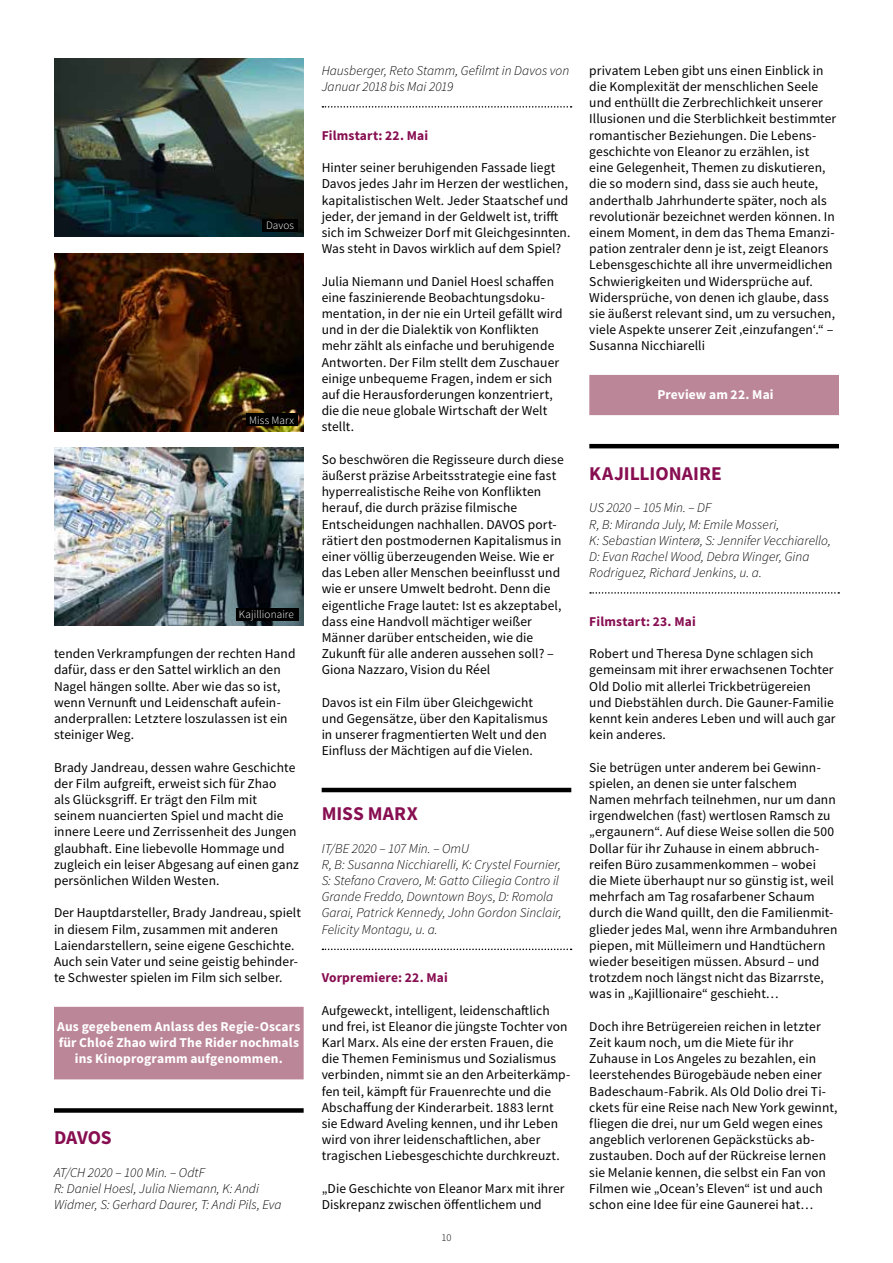
<style>
.page{position:relative;width:893px;height:1263px;background:#fff}
.page>*{position:absolute;margin:0;border:0;box-sizing:border-box;transform-origin:0 0}
.t1{font:700 19.5px "Source Sans Pro";letter-spacing:.005em;color:#870e51}
.t2{font:13.5px/16.2px "Source Sans Pro";letter-spacing:.005em;color:#000}
.t3{font:italic 300 13.5px/16.2px "Source Sans Pro";color:#000}
.t4{font:700 13.5px/16.2px "Source Sans Pro";letter-spacing:.01em;color:#fff;text-align:center}
.t5{font:700 13.5px "Source Sans Pro";letter-spacing:.01em;color:#870e51}
.t6{font:300 11.25px "Source Sans Pro";letter-spacing:.01em;color:#fff}
.t7{font:300 10.5px "Source Sans Pro";color:#000}
</style>
<div class="page">
<svg style="left:322px;top:106px;width:250px;height:2px"></svg>
<hr style="left:322px;top:788px;width:249px;height:4px;background:#000">
<svg style="left:322px;top:948px;width:250px;height:2px"></svg>
<img style="left:54px;top:447px;width:250px;height:179px">
<div style="left:236px;top:608px;width:62px;height:12px;background:#000"></div>
<img style="left:54px;top:253px;width:250px;height:178px">
<div style="left:246px;top:413px;width:52px;height:13px;background:#000"></div>
<img style="left:54px;top:59px;width:250px;height:178px">
<div style="left:263px;top:219px;width:35px;height:13px;background:#000"></div>
<div style="left:54px;top:1007px;width:250px;height:72px;background:#bc8699"></div>
<div style="left:54px;top:1108px;width:250px;height:5px;background:#000"></div>
<div style="left:589px;top:375px;width:250px;height:40px;background:#bc8699"></div>
<hr style="left:589px;top:444px;width:250px;height:4px;background:#000">
<svg style="left:590px;top:592px;width:249px;height:2px"></svg>
<p class="t6" style="left:266px;top:219px;width:30px">Davos</p>
<p class="t6" style="left:249px;top:413px;width:46px">Miss Marx</p>
<p class="t6" style="left:239px;top:608px;width:57px">Kajillionaire</p>
<p class="t2" style="left:54px;top:645px;width:243px">tenden Verkrampfungen der rechten Hand dafür, dass er den Sattel wirklich an den Nagel hängen sollte. Aber wie das so ist, wenn Vernunft und Leidenschaft aufein&shy;anderprallen: Letztere loszulassen ist ein steiniger Weg.</p>
<p class="t2" style="left:54px;top:759px;width:247px">Brady Jandreau, dessen wahre Geschichte der Film aufgreift, erweist sich für Zhao<br>als Glücksgriff. Er trägt den Film mit seinem nuancierten Spiel und macht die innere -Leere und Zerrissenheit des Jungen glaubhaft. Eine liebevolle Hommage und zugleich ein leiser Abgesang auf einen ganz persönlichen Wilden Westen.</p>
<p class="t2" style="left:54px;top:905px;width:248px">Der Hauptdarsteller, Brady Jandreau, spielt in diesem Film, zusammen mit anderen Laiendarstellern, seine eigene Geschichte.<br>Auch sein Vater und seine geistig behinder&shy;te Schwester spielen im Film sich selber.</p>
<p class="t4" style="left:57px;top:1018px;width:245px">Aus gegebenem Anlass des Regie-Oscars für Chloé Zhao wird The Rider nochmals ins Kinoprogramm aufgenommen.</p>
<h1 class="t1" style="left:54px;top:1124px;width:13px">DAVOS</h1>
<p class="t3" style="left:54px;top:1164px;width:229px">AT/CH 2020 ‒ 100 Min. ‒ OdtF<br>R: Daniel Hoesl, Julia Niemann, K: Andi<br>Widmer, S: Gerhard Daurer, T: Andi Pils, Eva</p>
<p class="t3" style="left:322px;top:62px;width:249px">Hausberger, Reto Stamm, Gefilmt in Davos von<br>Januar 2018 bis Mai 2019</p>
<p class="t5" style="left:322px;top:126px;width:108px">Filmstart: 22. Mai</p>
<p class="t2" style="left:322px;top:159px;width:250px">Hinter seiner beruhigenden Fassade liegt Davos jedes Jahr im Herzen der westlichen, kapitalistischen Welt. Jeder Staatschef und jeder, der jemand in der Geldwelt ist, trifft sich im Schweizer Dorf mit Gleichgesinnten.<br>Was steht in Davos wirklich auf dem Spiel?</p>
<p class="t2" style="left:322px;top:273px;width:242px">Julia Niemann und Daniel Hoesl schaffen eine faszinierende Beobachtungsdoku&shy;mentation, in der nie ein Urteil gefällt wird und in der die Dialektik von Konflikten mehr zählt als einfache und beruhigende Antworten. Der Film stellt dem Zuschauer einige unbequeme Fragen, indem er sich auf die Herausforderungen konzentriert, die die neue globale Wirtschaft der Welt stellt.</p>
<p class="t2" style="left:322px;top:451px;width:244px">So beschwören die Regisseure durch diese äußerst präzise Arbeitsstrategie eine fast hyperrealistische Reihe von Konflikten herauf, die durch präzise filmische Entscheidungen nachhallen. DAVOS port&shy;rätiert den postmodernen Kapitalismus in einer völlig überzeugenden Weise. Wie er das Leben aller Menschen beeinflusst und wie er unsere Umwelt bedroht. Denn die eigentliche Frage lautet: Ist es akzeptabel, dass eine Handvoll mächtiger weißer Männer darüber entscheiden, wie die Zukunft für alle anderen aussehen soll? ‒ Giona Nazzaro, Vision du Réel</p>
<p class="t2" style="left:322px;top:694px;width:228px">Davos ist ein Film über Gleichgewicht und Gegensätze, über den Kapitalismus in unserer fragmentierten Welt und den Einfluss der Mächtigen auf die Vielen.</p>
<h1 class="t1" style="left:322px;top:800px;width:98px">MISS MARX</h1>
<p class="t3" style="left:322px;top:840px;width:242px">IT/BE 2020 ‒ 107 Min. ‒ OmU<br>R, B: Susanna Nicchiarelli, K: Crystel Fournier, S: Stefano Cravero, M: Gatto Ciliegia Contro il Grande Freddo, Downtown Boys, D: Romola Garai, Patrick Kennedy, John Gordon Sinclair, Felicity Montagu, u. a.</p>
<p class="t5" style="left:322px;top:968px;width:128px">Vorpremiere: 22. Mai</p>
<p class="t2" style="left:322px;top:1002px;width:250px">Aufgeweckt, intelligent, leidenschaftlich und frei, ist Eleanor die jüngste Tochter von Karl Marx. Als eine der ersten Frauen, die die Themen Feminismus und Sozialismus verbinden, nimmt sie an den Arbeiterkämp&shy;fen teil, kämpft für Frauenrechte und die Abschaffung der Kinderarbeit. 1883 lernt sie Edward Aveling kennen, und ihr Leben wird von ihrer leidenschaftlichen, aber tragischen Liebesgeschichte durchkreuzt.</p>
<p class="t2" style="left:322px;top:1180px;width:244px">„Die Geschichte von Eleanor Marx mit ihrer<br>Diskrepanz zwischen öffentlichem und</p>
<p class="t7" style="left:441px;top:1231px;width:12px">10</p>
<p class="t2" style="left:589px;top:62px;width:248px">privatem Leben gibt uns einen Einblick in die Komplexität der menschlichen Seele und enthüllt die Zerbrechlichkeit unserer Illusionen und die Sterblichkeit bestimmter romantischer Beziehungen. Die Lebens&shy;geschichte von Eleanor zu erzählen, ist eine Gelegenheit, Themen zu diskutieren, die so modern sind, dass sie auch heute, anderthalb Jahrhunderte später, noch als revolutionär bezeichnet werden können. In einem Moment, in dem das Thema Emanzi&shy;pation zentraler denn je ist, zeigt Eleanors Lebensgeschichte all ihre unvermeidlichen Schwierigkeiten und Widersprüche auf.<br>Widersprüche, von denen ich glaube, dass sie äußerst relevant sind, um zu versuchen, viele Aspekte unserer Zeit ‚einzufangen‘.“ ‒ Susanna Nicchiarelli</p>
<p class="t4" style="left:657px;top:386px;width:118px">Preview am 22. Mai</p>
<h1 class="t1" style="left:589px;top:460px;width:46px">KAJILLIONAIRE</h1>
<p class="t3" style="left:589px;top:500px;width:243px">US 2020 ‒ 105 Min. ‒ DF<br>R, B: Miranda July, M: Emile Mosseri,<br>K: Sebastian Winterø, S: Jennifer Vecchiarello, D: Evan Rachel Wood, Debra Winger, Gina Rodriguez, Richard Jenkins, u. a.</p>
<p class="t5" style="left:589px;top:612px;width:108px">Filmstart: 23. Mai</p>
<p class="t2" style="left:589px;top:645px;width:248px">Robert und Theresa Dyne schlagen sich gemeinsam mit ihrer erwachsenen Tochter Old Dolio mit allerlei Trickbetrügereien und Diebstählen durch. Die Gauner-Familie kennt kein anderes Leben und will auch gar kein anderes.</p>
<p class="t2" style="left:589px;top:759px;width:250px">Sie betrügen unter anderem bei Gewinn&shy;spielen, an denen sie unter falschem Namen mehrfach teilnehmen, nur um dann irgendwelchen (fast) wertlosen Ramsch zu „ergaunern“. Auf diese Weise sollen die 500<br>Dollar für ihr Zuhause in einem abbruch&shy;reifen Büro zusammenkommen – wobei<br>die Miete überhaupt nur so günstig ist, weil mehrfach am Tag rosafarbener Schaum durch die Wand quillt, den die Familienmit&shy;glieder jedes Mal, wenn ihre Armbanduhren piepen, mit Mülleimern und Handtüchern wieder beseitigen müssen. Absurd – und trotzdem noch längst nicht das Bizarrste, was in „Kajillionaire“ geschieht…</p>
<p class="t2" style="left:589px;top:1018px;width:250px">Doch ihre Betrügereien reichen in letzter Zeit kaum noch, um die Miete für ihr Zuhause in Los Angeles zu bezahlen, ein leerstehendes Bürogebäude neben einer Badeschaum-Fabrik. Als Old Dolio drei Ti&shy;ckets für eine Reise nach New York gewinnt, fliegen die drei, nur um Geld wegen eines angeblich verlorenen Gepäckstücks ab&shy;zustauben. Doch auf der Rückreise lernen sie Melanie kennen, die selbst ein Fan von Filmen wie „Ocean’s Eleven“ ist und auch schon eine Idee für eine Gaunerei hat…</p>
</div>
